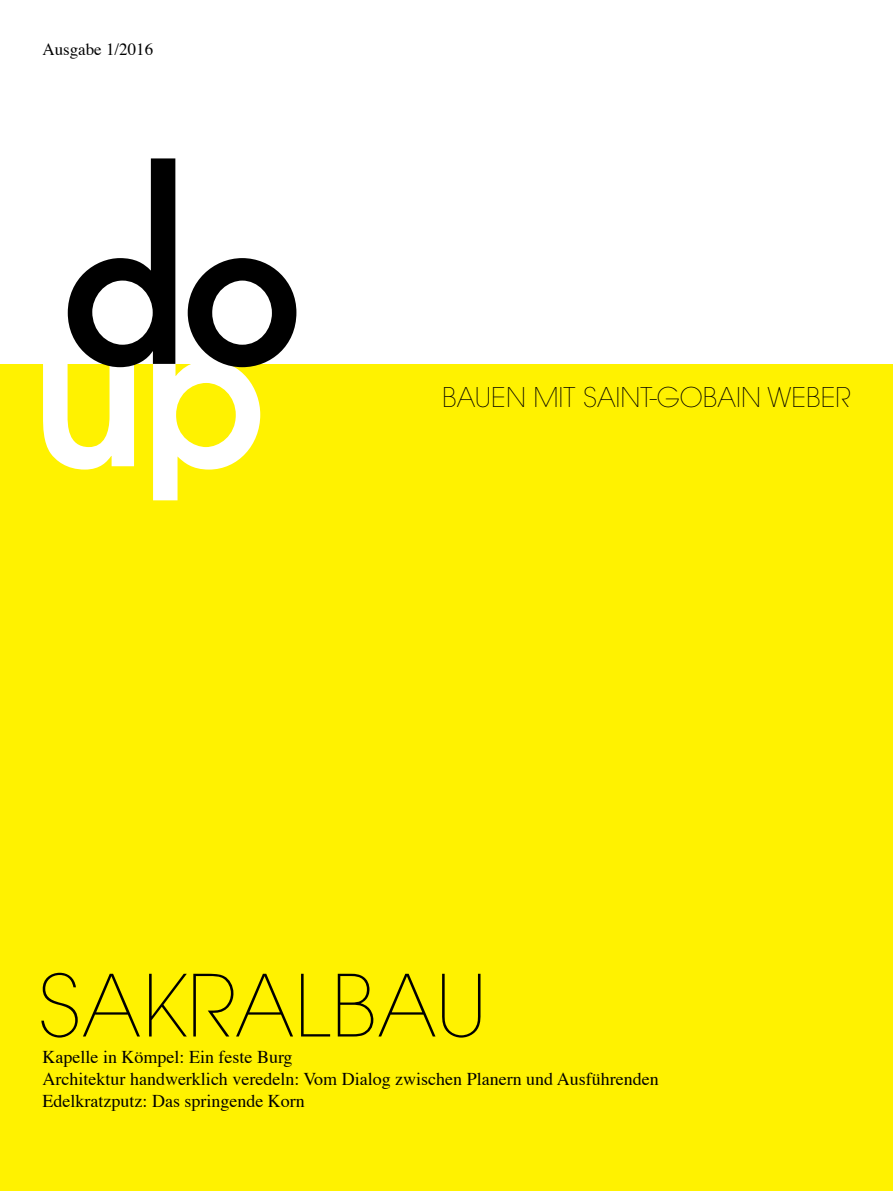
<style>
.page{position:relative;width:893px;height:1191px;background:#fff}
.page>*{position:absolute;margin:0;border:0;box-sizing:border-box;transform-origin:0 0}
.t1{font:600 184.2px "Avant Garde";color:#fff}
.t2{font:200 84.75px "Avant Garde";letter-spacing:.01em;color:#000}
.t3{font:200 27px "Avant Garde";color:#000}
.t4{font:18px/21.6px "Times";color:#000}
.t5{font:16.95px "Times";color:#000}
</style>
<div class="page">
<div style="left:0;top:364px;width:893px;height:827px;background:#fff200"></div>
<svg style="left:68px;top:158px;width:228px;height:209px"></svg>
<p class="t5" style="left:43px;top:34px;width:112px">Ausgabe 1/2016</p>
<h1 class="t1" style="left:34px;top:278px;width:234px">up</h1>
<h3 class="t3" style="left:442px;top:381px;width:410px">BAUEN MIT SAINT-GOBAIN WEBER</h3>
<h2 class="t2" style="left:38px;top:956px;width:451px">SAKRALBAU</h2>
<p class="t4" style="left:43px;top:1045px;width:618px">Kapelle in Kömpel: Ein feste Burg<br>Architektur handwerklich veredeln: Vom Dialog zwischen Planern und Ausführenden<br>Edelkratzputz: Das springende Korn</p>
</div>
